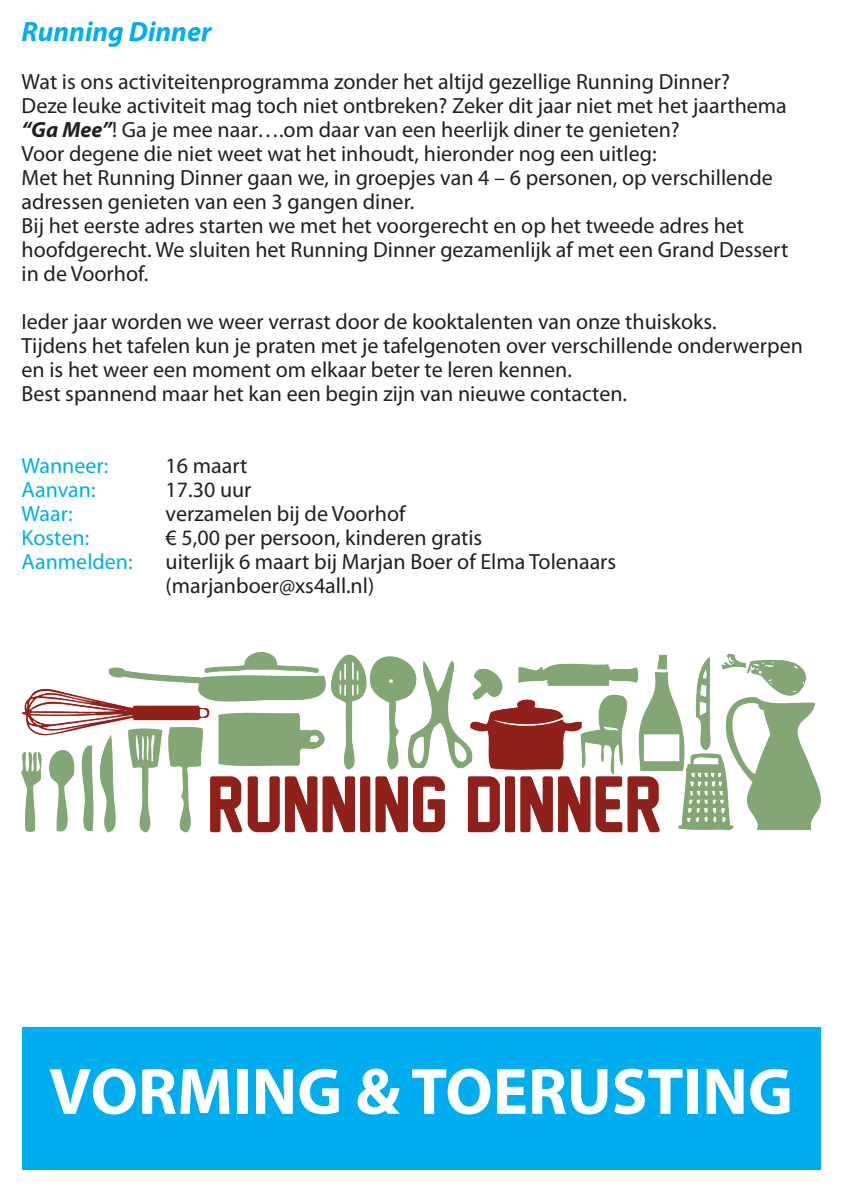
<style>
.page{position:relative;width:842px;height:1191px;background:#fff}
.page>*{position:absolute;margin:0;border:0;box-sizing:border-box;transform-origin:0 0}
.t1{font:700 66px "Myriad Pro";color:#fff}
.t2{font:italic 700 28px "Myriad Pro";color:#00aeef}
.t3{font:22px/24px "Myriad Pro";color:#231f20}
.t4{font:22px "Myriad Pro";color:#00aeef}
.s1{font-weight:700;font-style:italic}
</style>
<div class="page">
<div style="left:22px;top:1027px;width:798px;height:143px;background:#00aeef"></div>
<img style="left:22px;top:652px;width:798px;height:181px">
<p class="t2" style="left:22px;top:13px;width:191px">Running Dinner</p>
<p class="t3" style="left:22px;top:70px;width:768px">Wat is ons activiteitenprogramma zonder het altijd gezellige Running Dinner?<br>Deze leuke activiteit mag toch niet ontbreken? Zeker dit jaar niet met het jaarthema <span class="s1">“Ga Mee”</span>! Ga je mee naar….om daar van een heerlijk diner te genieten?<br>Voor degene die niet weet wat het inhoudt, hieronder nog een uitleg:<br>Met het Running Dinner gaan we, in groepjes van 4 – 6 personen, op verschillende adressen genieten van een 3 gangen diner.<br>Bij het eerste adres starten we met het voorgerecht en op het tweede adres het hoofdgerecht. We sluiten het Running Dinner gezamenlijk af met een Grand Dessert in de Voorhof.</p>
<p class="t3" style="left:22px;top:310px;width:783px">Ieder jaar worden we weer verrast door de kooktalenten van onze thuiskoks.<br>Tijdens het tafelen kun je praten met je tafelgenoten over verschillende onderwerpen en is het weer een moment om elkaar beter te leren kennen.<br>Best spannend maar het kan een begin zijn van nieuwe contacten.</p>
<p class="t4" style="left:22px;top:453px;width:88px">Wanneer:</p>
<p class="t3" style="left:166px;top:454px;width:83px">16 maart</p>
<p class="t4" style="left:22px;top:477px;width:75px">Aanvan:</p>
<p class="t3" style="left:166px;top:478px;width:87px">17.30 uur</p>
<p class="t4" style="left:22px;top:501px;width:53px">Waar:</p>
<p class="t3" style="left:166px;top:502px;width:241px">verzamelen bij de Voorhof</p>
<p class="t4" style="left:22px;top:525px;width:69px">Kosten:</p>
<p class="t3" style="left:166px;top:526px;width:318px">€ 5,00 per persoon, kinderen gratis</p>
<p class="t4" style="left:22px;top:549px;width:113px">Aanmelden:</p>
<p class="t3" style="left:166px;top:550px;width:452px">uiterlijk 6 maart bij Marjan Boer of Elma Tolenaars (marjanboer@xs4all.nl)</p>
<h1 class="t1" style="left:49px;top:1054px;width:745px">VORMING &amp; TOERUSTING</h1>
</div>
